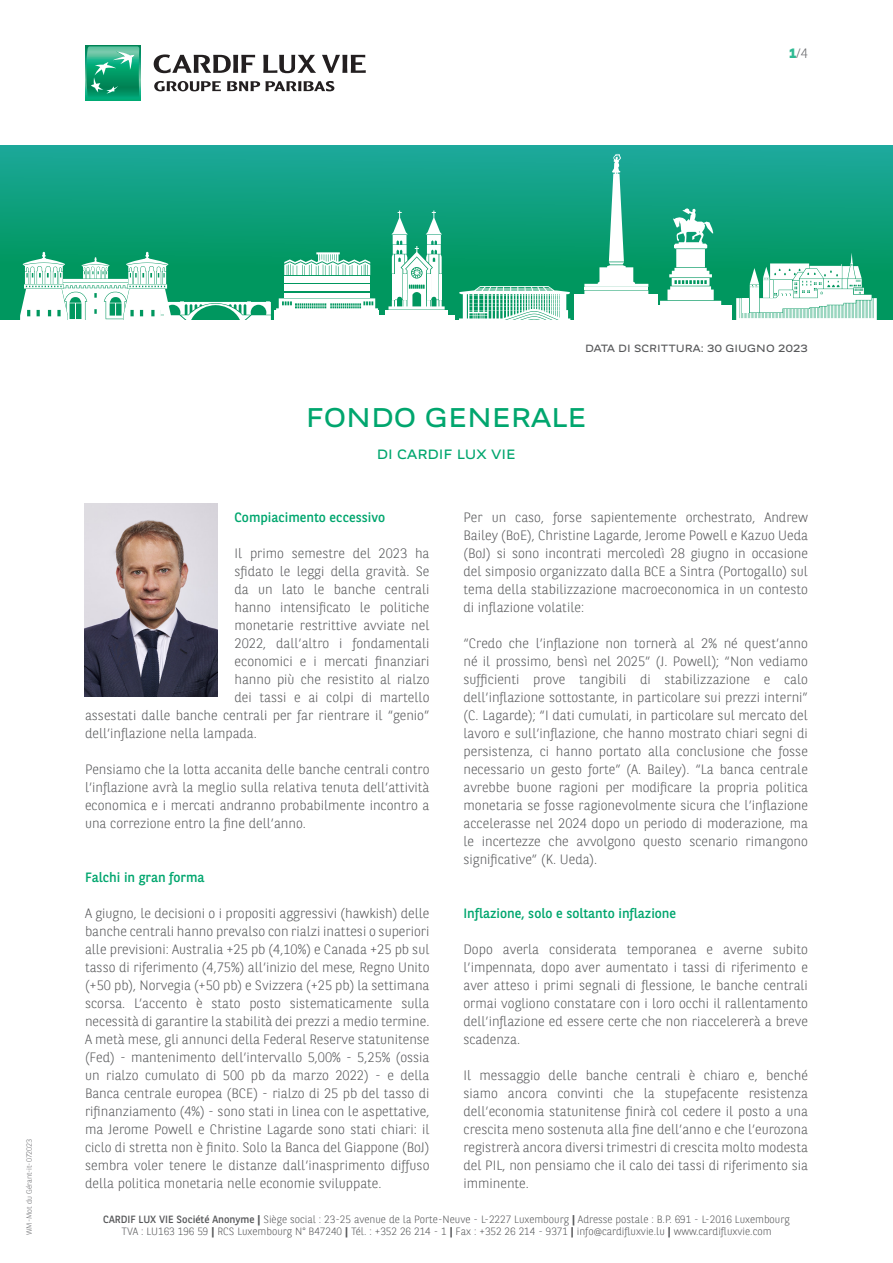
<style>
.page{position:relative;width:893px;height:1263px;background:#fff}
.page>*{position:absolute;margin:0;border:0;box-sizing:border-box;transform-origin:0 0}
.Chapitre{font:27px "BNPP Expanded Sans";color:#00a66e}
.Body{font:300 13.5px/18px "BNPP Sans";color:#57585a;text-align:justify}
.Body-2{font:13.5px "BNPP Sans";color:#00a66e}
.Chapitre-2{font:13.5px "BNPP Expanded Sans";color:#00a66e}
.t1{font:300 13.5px "BNPP Sans";color:#6c6d70}
.t2{font:300 10.5px/12.6px "BNPP Sans";color:#57585a;text-align:center}
.Chapitre_2{font:10.5px "BNPP Expanded Sans";color:#57585a}
.t3{font:300 7.5px "BNPP Sans";color:#6c6d70}
.s1{font-weight:800;color:#30ba93}
.s2{font-weight:400}
.s3{font-weight:700}
</style>
<div class="page">
<div style="left:85px;top:45px;width:55px;height:56px;background:#00ab79"></div>
<svg style="left:86px;top:46px;width:53px;height:50px"></svg>
<svg style="left:154px;top:81px;width:67px;height:10px"></svg>
<svg style="left:227px;top:81px;width:107px;height:10px"></svg>
<svg style="left:154px;top:54px;width:101px;height:19px"></svg>
<svg style="left:263px;top:55px;width:53px;height:18px"></svg>
<svg style="left:322px;top:55px;width:44px;height:18px"></svg>
<svg style="left:0;top:145px;width:893px;height:175px;background:#0fa07f"></svg>
<svg style="left:459px;top:286px;width:111px;height:34px"></svg>
<svg style="left:388px;top:211px;width:57px;height:99px"></svg>
<div style="left:385px;top:310px;width:63px;height:5px;background:#fff"></div>
<svg style="left:736px;top:253px;width:141px;height:67px"></svg>
<svg style="left:660px;top:208px;width:61px;height:97px"></svg>
<svg style="left:20px;top:252px;width:358px;height:68px"></svg>
<svg style="left:584px;top:154px;width:64px;height:140px"></svg>
<hr style="left:584px;top:288px;width:64px;height:2px;background:#fff">
<div style="left:574px;top:294px;width:83px;height:29px;background:#fff"></div>
<div style="left:616px;top:305px;width:115px;height:18px;background:#fff"></div>
<div style="left:379px;top:315px;width:76px;height:18px;background:#fff"></div>
<div style="left:274px;top:310px;width:105px;height:22px;background:#fff"></div>
<img style="left:85px;top:504px;width:133px;height:192px">
<p class="t1" style="left:789px;top:44px;width:20px"><span class="s1">1</span>/4</p>
<p class="t3" style="left:24px;top:1235px;width:98px;rotate:-90deg">WM-Mot du Gérant-it-072023</p>
<p class="Chapitre_2" style="left:585px;top:341px;width:224px">DATA DI SCRITTURA: 30 GIUGNO 2023</p>
<p class="Chapitre" style="left:306px;top:399px;width:282px">FONDO GENERALE</p>
<p class="Chapitre-2" style="left:377px;top:445px;width:140px">DI CARDIF LUX VIE</p>
<p class="Body-2" style="left:235px;top:508px;width:152px">Compiacimento eccessivo</p>
<p class="Body" style="left:235px;top:544px;width:196px">Il primo semestre del 2023 ha</p>
<p class="Body" style="left:235px;top:562px;width:196px">sfidato le leggi della gravità. Se</p>
<p class="Body" style="left:235px;top:580px;width:196px">da un lato le banche centrali</p>
<p class="Body" style="left:235px;top:598px;width:196px">hanno intensificato le politiche</p>
<p class="Body" style="left:235px;top:616px;width:196px">monetarie restrittive avviate nel</p>
<p class="Body" style="left:235px;top:634px;width:196px">2022, dall’altro i fondamentali</p>
<p class="Body" style="left:235px;top:652px;width:196px">economici e i mercati finanziari</p>
<p class="Body" style="left:235px;top:670px;width:196px">hanno più che resistito al rialzo</p>
<p class="Body" style="left:235px;top:688px;width:196px">dei tassi e ai colpi di martello</p>
<p class="Body" style="left:85px;top:706px;width:346px">assestati dalle banche centrali per far rientrare il “genio”</p>
<p class="Body" style="left:85px;top:724px;width:173px">dell’inflazione nella lampada.</p>
<p class="Body" style="left:85px;top:760px;width:346px">Pensiamo che la lotta accanita delle banche centrali contro l’inflazione avrà la meglio sulla relativa tenuta dell’attività economica e i mercati andranno probabilmente incontro a una correzione entro la fine dell’anno.</p>
<p class="Body-2" style="left:85px;top:868px;width:121px">Falchi in gran forma</p>
<p class="Body" style="left:85px;top:904px;width:346px">A giugno, le decisioni o i propositi aggressivi (hawkish) delle banche centrali hanno prevalso con rialzi inattesi o superiori alle previsioni: Australia +25 pb (4,10%) e Canada +25 pb sul tasso di riferimento (4,75%) all’inizio del mese, Regno Unito (+50 pb), Norvegia (+50 pb) e Svizzera (+25 pb) la settimana scorsa. L’accento è stato posto sistematicamente sulla necessità di garantire la stabilità dei prezzi a medio termine.<br>A metà mese, gli annunci della Federal Reserve statunitense (Fed) - mantenimento dell’intervallo 5,00% - 5,25% (ossia un rialzo cumulato di 500 pb da marzo 2022) - e della Banca centrale europea (BCE) - rialzo di 25 pb del tasso di rifinanziamento (4%) - sono stati in linea con le aspettative, ma Jerome Powell e Christine Lagarde sono stati chiari: il ciclo di stretta non è finito. Solo la Banca del Giappone (BoJ) sembra voler tenere le distanze dall’inasprimento diffuso della politica monetaria nelle economie sviluppate.</p>
<p class="Body" style="left:463px;top:508px;width:346px">Per un caso, forse sapientemente orchestrato, Andrew Bailey (BoE), Christine Lagarde, Jerome Powell e Kazuo Ueda (BoJ) si sono incontrati mercoledì 28 giugno in occasione del simposio organizzato dalla BCE a Sintra (Portogallo) sul tema della stabilizzazione macroeconomica in un contesto di inflazione volatile:</p>
<p class="Body" style="left:463px;top:634px;width:346px">“Credo che l’inflazione non tornerà al 2% né quest’anno né il prossimo, bensì nel 2025” (J. Powell); “Non vediamo sufficienti prove tangibili di stabilizzazione e calo dell’inflazione sottostante, in particolare sui prezzi interni” (C. Lagarde); “I dati cumulati, in particolare sul mercato del lavoro e sull’inflazione, che hanno mostrato chiari segni di persistenza, ci hanno portato alla conclusione che fosse necessario un gesto forte” (A. Bailey). “La banca centrale avrebbe buone ragioni per modificare la propria politica monetaria se fosse ragionevolmente sicura che l’inflazione accelerasse nel 2024 dopo un periodo di moderazione, ma le incertezze che avvolgono questo scenario rimangono significative” (K. Ueda).</p>
<p class="Body-2" style="left:463px;top:904px;width:214px">Inflazione, solo e soltanto inflazione</p>
<p class="Body" style="left:463px;top:940px;width:346px">Dopo averla considerata temporanea e averne subito l’impennata, dopo aver aumentato i tassi di riferimento e aver atteso i primi segnali di flessione, le banche centrali ormai vogliono constatare con i loro occhi il rallentamento dell’inflazione ed essere certe che non riaccelererà a breve scadenza.</p>
<p class="Body" style="left:463px;top:1066px;width:346px">Il messaggio delle banche centrali è chiaro e, benché siamo ancora convinti che la stupefacente resistenza dell’economia statunitense finirà col cedere il posto a una crescita meno sostenuta alla fine dell’anno e che l’eurozona registrerà ancora diversi trimestri di crescita molto modesta del PIL, non pensiamo che il calo dei tassi di riferimento sia imminente.</p>
<p class="t2" style="left:103px;top:1212px;width:688px"><span class="s2">CARDIF LUX VIE Société Anonyme</span> <span class="s3">|</span> Siège social : 23-25 avenue de la Porte-Neuve - L-2227 Luxembourg <span class="s3">|</span> Adresse postale : B.P. 691 - L-2016 Luxembourg<br>TVA : LU163 196 59 <span class="s3">|</span> RCS Luxembourg N° B47240 <span class="s3">|</span> Tél. : +352 26 214 - 1 <span class="s3">|</span> Fax : +352 26 214 - 9371 <span class="s3">|</span> info@cardifluxvie.lu <span class="s3">|</span> www.cardifluxvie.com</p>
</div>
